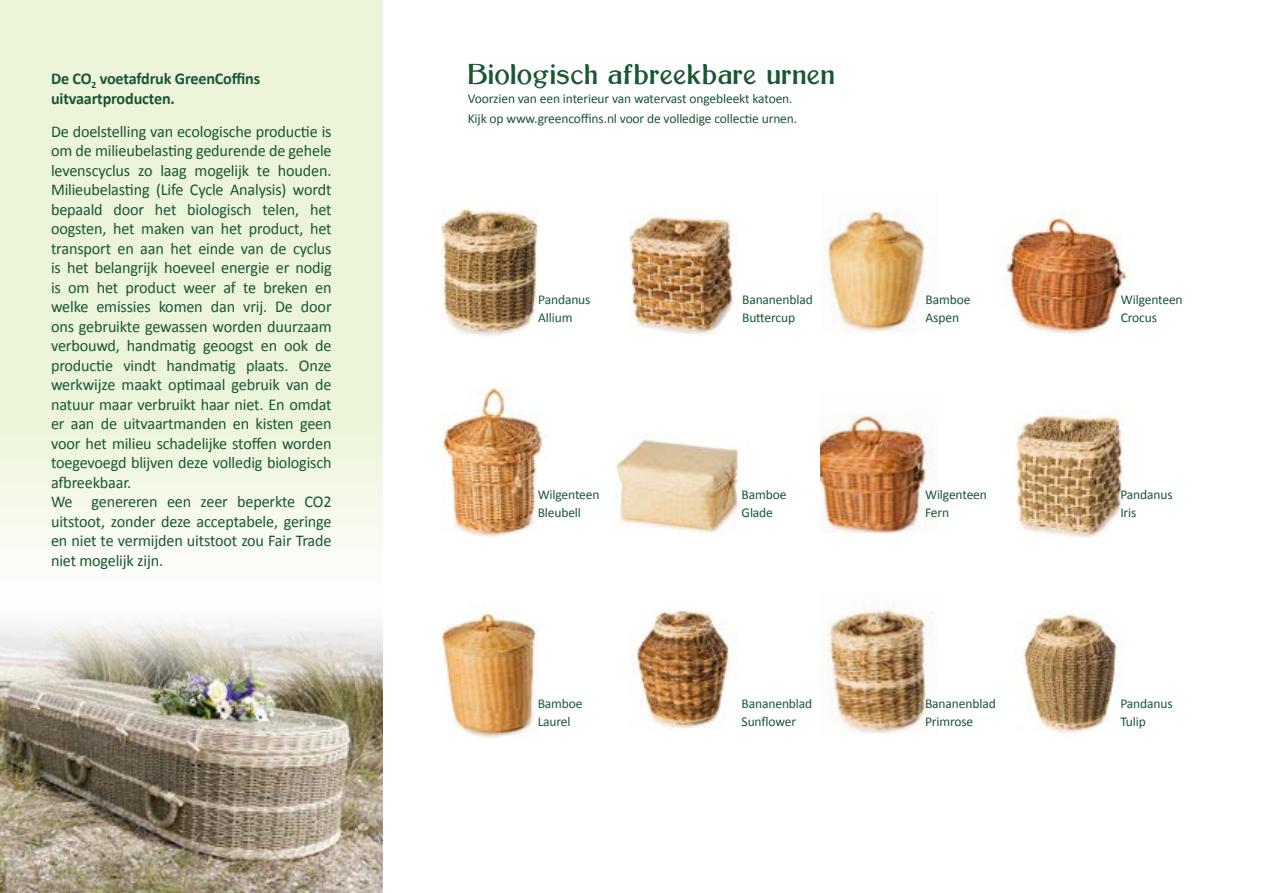
<style>
.page{position:relative;width:1263px;height:893px;background:#fff}
.page>*{position:absolute;margin:0;border:0;box-sizing:border-box;transform-origin:0 0}
.t1{font:24px "Bolton Sans";letter-spacing:-.005em;color:#1a5632}
.t2{font:16.5px/19.5px "Calibri";letter-spacing:-.01em;color:#1a5632}
.t3{font:700 16.5px/19.5px "Calibri";letter-spacing:-.01em;color:#1a5632}
.t4{font:13.5px/18px "Calibri";letter-spacing:-.01em;color:#1a5632}
</style>
<div class="page">
<img style="left:0;top:617px;width:383px;height:276px">
<svg style="left:0;top:0;width:383px;height:552px;background:#edf5dc"></svg>
<img style="left:628px;top:216px;width:106px;height:119px">
<img style="left:999px;top:210px;width:130px;height:124px">
<img style="left:440px;top:207px;width:98px;height:129px">
<img style="left:826px;top:211px;width:106px;height:121px">
<img style="left:616px;top:438px;width:124px;height:96px">
<img style="left:1015px;top:412px;width:109px;height:125px">
<img style="left:442px;top:388px;width:101px;height:149px">
<img style="left:821px;top:414px;width:115px;height:119px">
<img style="left:629px;top:611px;width:101px;height:119px">
<img style="left:1023px;top:613px;width:100px;height:120px">
<img style="left:441px;top:611px;width:98px;height:127px">
<img style="left:827px;top:607px;width:106px;height:127px">
<p class="t3" style="left:51px;top:68px;width:211px">De CO<sub>2</sub> voetafdruk GreenCoffins uitvaartproducten.</p>
<p class="t2" style="left:51px;top:121px;width:282px">De doelstelling van ecologische productie is om de milieubelasting gedurende de gehele levenscyclus zo laag mogelijk te houden.<br>Milieubelasting (Life Cycle Analysis) wordt bepaald door het biologisch telen, het oogsten, het maken van het product, het transport en aan het einde van de cyclus is het belangrijk hoeveel energie er nodig is om het product weer af te breken en welke emissies komen dan vrij. De door ons gebruikte gewassen worden duurzaam verbouwd, handmatig geoogst en ook de productie vindt handmatig plaats. Onze werkwijze maakt optimaal gebruik van de natuur maar verbruikt haar niet. En omdat er aan de uitvaartmanden en kisten geen voor het milieu schadelijke stoffen worden toegevoegd blijven deze volledig biologisch afbreekbaar.<br>We genereren een zeer beperkte CO2 uitstoot, zonder deze acceptabele, geringe en niet te vermijden uitstoot zou Fair Trade niet mogelijk zijn.</p>
<h1 class="t1" style="left:468px;top:62px;width:369px">Biologisch afbreekbare urnen</h1>
<p class="t4" style="left:468px;top:89px;width:331px;line-height:19.5px">Voorzien van een interieur van watervast ongebleekt katoen.<br>Kijk op www.greencoffins.nl voor de volledige collectie urnen.</p>
<p class="t4" style="left:926px;top:289px;width:46px">Bamboe<br>Aspen</p>
<p class="t4" style="left:538px;top:289px;width:54px">Pandanus<br>Allium</p>
<p class="t4" style="left:742px;top:289px;width:72px">Bananenblad<br>Buttercup</p>
<p class="t4" style="left:1121px;top:289px;width:63px">Wilgenteen<br>Crocus</p>
<p class="t4" style="left:538px;top:485px;width:63px">Wilgenteen<br>Bleubell</p>
<p class="t4" style="left:742px;top:485px;width:46px">Bamboe<br>Glade</p>
<p class="t4" style="left:1120px;top:485px;width:54px">Pandanus<br>Iris</p>
<p class="t4" style="left:925px;top:485px;width:63px">Wilgenteen<br>Fern</p>
<p class="t4" style="left:538px;top:693px;width:46px">Bamboe<br>Laurel</p>
<p class="t4" style="left:742px;top:693px;width:72px">Bananenblad<br>Sunflower</p>
<p class="t4" style="left:1120px;top:693px;width:54px">Pandanus<br>Tulip</p>
<p class="t4" style="left:925px;top:693px;width:72px">Bananenblad<br>Primrose</p>
</div>
